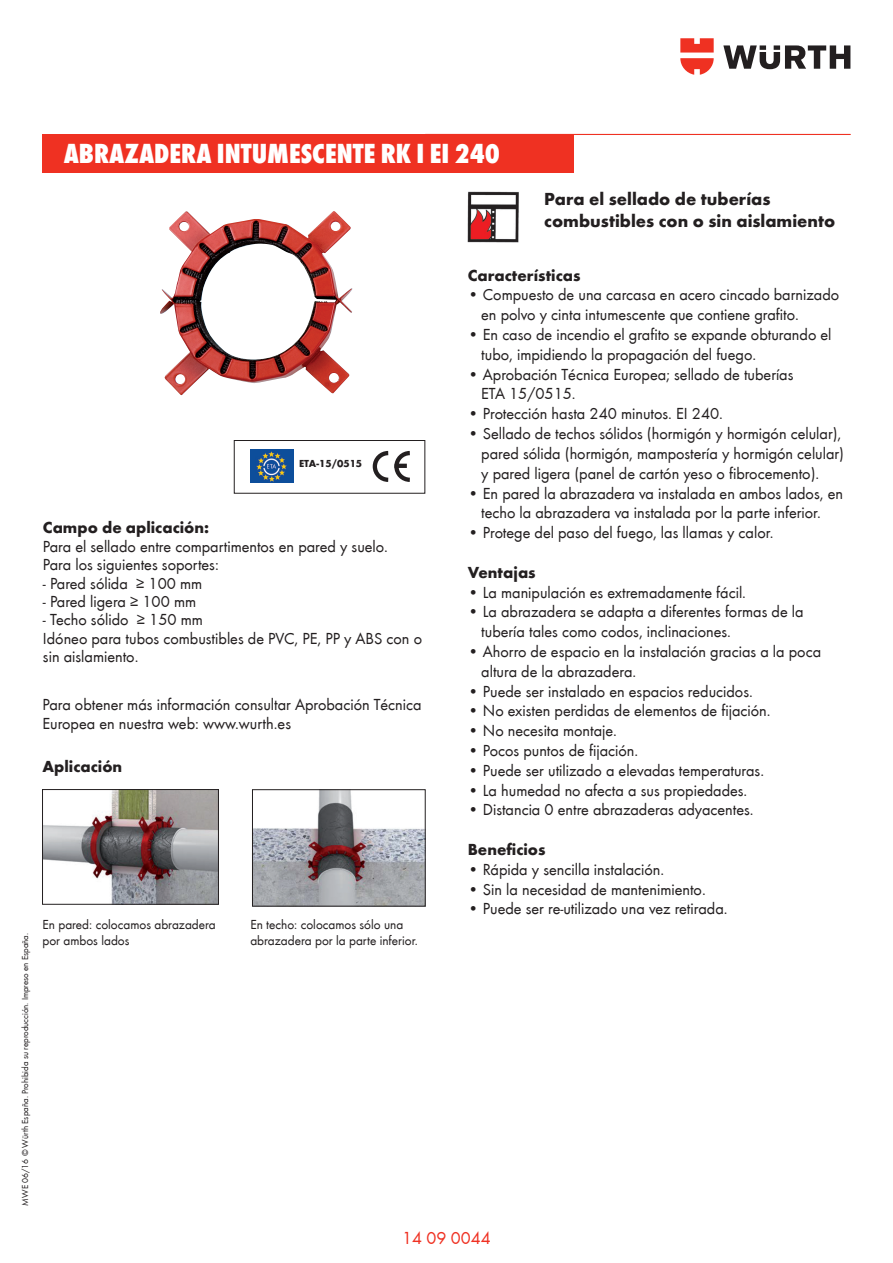
<style>
.page{position:relative;width:893px;height:1263px;background:#fff}
.page>*{position:absolute;margin:0;border:0;box-sizing:border-box;transform-origin:0 0}
.t1{font:800 condensed 28.5px "Wuerth";color:#fff}
.t2{font:700 18px "Wuerth";color:#231f20}
.t3{font:18px "Wuerth";color:#ef3122}
.t4{font:16.5px/19.8px "Wuerth";color:#231f20}
.t5{font:700 16.5px "Wuerth";color:#231f20}
.t6{font:13.5px/16.2px "Wuerth";color:#231f20}
.t7{font:700 10.5px "Wuerth";color:#231f20}
.t8{font:9px "Wuerth";color:#231f20}
</style>
<div class="page">
<svg style="left:723px;top:45px;width:127px;height:24px"></svg>
<svg style="left:680px;top:38px;width:34px;height:37px"></svg>
<div style="left:43px;top:134px;width:531px;height:38px;background:#ef3122"></div>
<hr style="left:425px;top:134px;width:425px;height:1px;background:#ef3122">
<img style="left:468px;top:191px;width:51px;height:52px">
<div style="left:234px;top:440px;width:191px;height:54px;border:1px solid #231f20"></div>
<img style="left:250px;top:450px;width:43px;height:32px">
<svg style="left:372px;top:450px;width:38px;height:32px"></svg>
<img style="left:160px;top:211px;width:193px;height:185px">
<img style="left:44px;top:791px;width:173px;height:112px">
<div style="left:42px;top:789px;width:177px;height:116px;border:1px solid #231f20"></div>
<img style="left:254px;top:791px;width:170px;height:113px">
<div style="left:252px;top:789px;width:174px;height:117px;border:1px solid #231f20"></div>
<p class="t1" style="left:64px;top:133px;width:438px">ABRAZADERA INTUMESCENTE RK I EI 240</p>
<p class="t2" style="left:544px;top:186px;width:228px">Para el sellado de tuberías</p>
<p class="t2" style="left:544px;top:208px;width:293px">combustibles con o sin aislamiento</p>
<p class="t8" style="left:19px;top:1205px;width:274px;rotate:-90deg">MWE 06/16 © Würth España. Prohibida su reproducción. Impreso en España.</p>
<p class="t7" style="left:299px;top:455px;width:65px">ETA-15/0515</p>
<p class="t5" style="left:43px;top:515px;width:168px">Campo de aplicación:</p>
<p class="t4" style="left:43px;top:535px;width:347px">Para el sellado entre compartimentos en pared y suelo.</p>
<p class="t4" style="left:43px;top:554px;width:177px">Para los siguientes soportes:</p>
<p class="t4" style="left:43px;top:572px;width:161px">- Pared sólida ≥ 100 mm</p>
<p class="t4" style="left:43px;top:591px;width:155px">- Pared ligera ≥ 100 mm</p>
<p class="t4" style="left:43px;top:609px;width:161px">- Techo sólido ≥ 150 mm</p>
<p class="t4" style="left:43px;top:628px;width:381px;line-height:18.5px">Idóneo para tubos combustibles de PVC, PE, PP y ABS con o sin aislamiento.</p>
<p class="t4" style="left:43px;top:693px;width:381px">Para obtener más información consultar Aprobación Técnica<br>Europea en nuestra web: www.wurth.es</p>
<p class="t5" style="left:43px;top:754px;width:81px">Aplicación</p>
<p class="t6" style="left:43px;top:916px;width:175px">En pared: colocamos abrazadera por ambos lados</p>
<p class="t6" style="left:250px;top:916px;width:169px">En techo: colocamos sólo una abrazadera por la parte inferior.</p>
<p class="t5" style="left:468px;top:263px;width:114px">Características</p>
<p class="t4" style="left:481px;top:284px;width:359px;text-indent:-13px">• Compuesto de una carcasa en acero cincado barnizado en polvo y cinta intumescente que contiene grafito.</p>
<p class="t4" style="left:481px;top:324px;width:352px;text-indent:-13px">• En caso de incendio el grafito se expande obturando el tubo, impidiendo la propagación del fuego.</p>
<p class="t4" style="left:468px;top:363px;width:327px">• Aprobación Técnica Europea; sellado de tuberías</p>
<p class="t4" style="left:481px;top:383px;width:96px">ETA 15/0515.</p>
<p class="t4" style="left:468px;top:403px;width:257px">• Protección hasta 240 minutos. EI 240.</p>
<p class="t4" style="left:481px;top:423px;width:364px;text-indent:-13px">• Sellado de techos sólidos (hormigón y hormigón celular), pared sólida (hormigón, mampostería y hormigón celular) y pared ligera (panel de cartón yeso o fibrocemento).</p>
<p class="t4" style="left:468px;top:482px;width:377px;text-align:center">• En pared la abrazadera va instalada en ambos lados, en techo la abrazadera va instalada por la parte inferior.</p>
<p class="t4" style="left:468px;top:522px;width:307px">• Protege del paso del fuego, las llamas y calor.</p>
<p class="t5" style="left:468px;top:560px;width:69px">Ventajas</p>
<p class="t4" style="left:468px;top:581px;width:280px">• La manipulación es extremadamente fácil.</p>
<p class="t4" style="left:481px;top:601px;width:324px;text-indent:-13px">• La abrazadera se adapta a diferentes formas de la tubería tales como codos, inclinaciones.</p>
<p class="t4" style="left:481px;top:641px;width:341px;text-indent:-13px">• Ahorro de espacio en la instalación gracias a la poca altura de la abrazadera.</p>
<p class="t4" style="left:468px;top:680px;width:287px">• Puede ser instalado en espacios reducidos.</p>
<p class="t4" style="left:468px;top:700px;width:304px">• No existen perdidas de elementos de fijación.</p>
<p class="t4" style="left:468px;top:720px;width:151px">• No necesita montaje.</p>
<p class="t4" style="left:468px;top:740px;width:172px">• Pocos puntos de fijación.</p>
<p class="t4" style="left:468px;top:759px;width:298px">• Puede ser utilizado a elevadas temperaturas.</p>
<p class="t4" style="left:468px;top:779px;width:281px">• La humedad no afecta a sus propiedades.</p>
<p class="t4" style="left:468px;top:799px;width:287px">• Distancia 0 entre abrazaderas adyacentes.</p>
<p class="t5" style="left:468px;top:837px;width:79px">Beneficios</p>
<p class="t4" style="left:468px;top:858px;width:198px">• Rápida y sencilla instalación.</p>
<p class="t4" style="left:468px;top:878px;width:239px">• Sin la necesidad de mantenimiento.</p>
<p class="t4" style="left:468px;top:898px;width:261px">• Puede ser re-utilizado una vez retirada.</p>
<p class="t3" style="left:402px;top:1225px;width:90px">14 09 0044</p>
</div>
